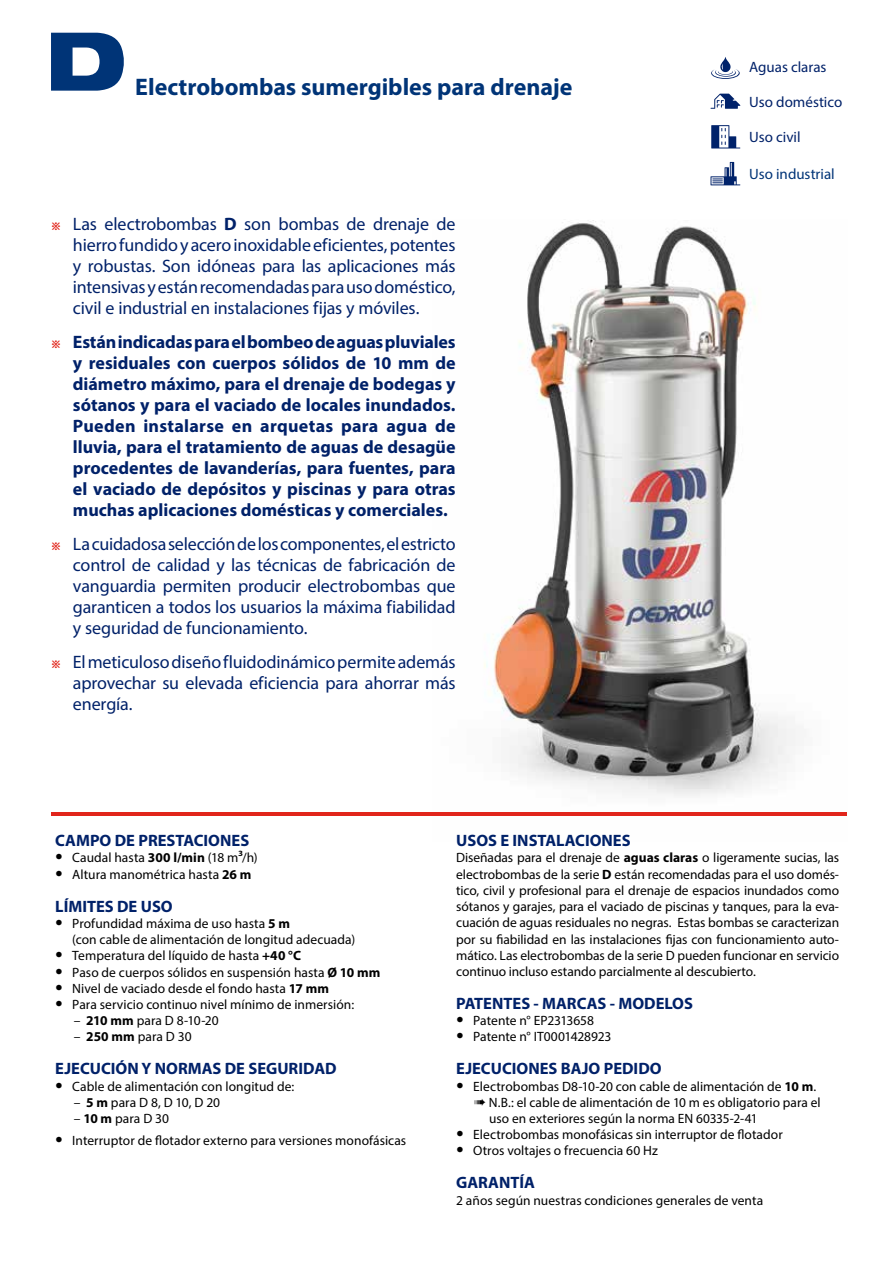
<style>
.page{position:relative;width:893px;height:1263px;background:#fff}
.page>*{position:absolute;margin:0;border:0;box-sizing:border-box;transform-origin:0 0}
.t1{font:67.5px "PEDROLLO";color:#003477}
.t2{font:700 24px "Myriad Pro";color:#003477}
.t3{font:18px/21px "Myriad Pro";letter-spacing:-.01em;color:#002169;text-align:justify}
.t4{font:700 18px/21px "Myriad Pro";color:#002169;text-align:justify}
.t5{font:700 16.5px "Myriad Pro";color:#002169}
.t6{font:15px "Myriad Pro";color:#002169}
.t7{font:15px "Myriad Pro";color:#003477}
.t8{font:13.5px/16.2px "Myriad Pro";letter-spacing:.005em;color:#000}
.s1{font-family:"Apple SD Gothic Neo";font-weight:800;font-size:10.5px;color:#e1251b}
.s2{font-weight:700}
.s3{font-weight:700;font-size:21px}
.s4{font-weight:600}
</style>
<div class="page">
<img style="left:484px;top:220px;width:363px;height:596px">
<hr style="left:51px;top:812px;width:795px;height:4px;background:#e1251b">
<svg style="left:710px;top:162px;width:30px;height:23px"></svg>
<svg style="left:711px;top:125px;width:29px;height:23px"></svg>
<svg style="left:710px;top:94px;width:30px;height:15px"></svg>
<svg style="left:711px;top:57px;width:29px;height:22px"></svg>
<h1 class="t1" style="left:51px;top:30px;width:77px">D</h1>
<h2 class="t2" style="left:135px;top:72px;width:439px">Electrobombas sumergibles para drenaje</h2>
<p class="t3" style="left:73px;top:214px;width:384px;text-indent:-21px"><span class="s1">※</span> Las electrobombas <span class="s2">D</span> son bombas de drenaje de hierro fundido y acero inoxidable eficientes, potentes y robustas. Son idóneas para las aplicaciones más intensivas y están recomendadas para uso doméstico, civil e industrial en instalaciones fijas y móviles.</p>
<p class="t4" style="left:73px;top:331px;width:384px;text-indent:-21px"><span class="s1">※</span> Están indicadas para el bombeo de aguas pluviales y residuales con cuerpos sólidos de 10 mm de diámetro máximo, para el drenaje de bodegas y sótanos y para el vaciado de locales inundados.<br>Pueden instalarse en arquetas para agua de lluvia, para el tratamiento de aguas de desagüe procedentes de lavanderías, para fuentes, para el vaciado de depósitos y piscinas y para otras muchas aplicaciones domésticas y comerciales.</p>
<p class="t3" style="left:73px;top:533px;width:384px;text-indent:-21px"><span class="s1">※</span> La cuidadosa selección de los componentes, el estricto control de calidad y las técnicas de fabricación de vanguardia permiten producir electrobombas que garanticen a todos los usuarios la máxima fiabilidad y seguridad de funcionamiento.</p>
<h3 class="t3" style="left:73px;top:651px;width:384px;text-indent:-21px"><span class="s1">※</span> El meticuloso diseño fluidodinámico permite además aprovechar su elevada eficiencia para ahorrar más energía.</h3>
<p class="t6" style="left:749px;top:58px;width:79px">Aguas claras</p>
<p class="t6" style="left:749px;top:93px;width:94px">Uso doméstico</p>
<p class="t6" style="left:749px;top:128px;width:53px">Uso civil</p>
<p class="t7" style="left:749px;top:164px;width:87px">Uso industrial</p>
<p class="t5" style="left:55px;top:830px;width:195px">CAMPO DE PRESTACIONES</p>
<p class="t8" style="left:56px;top:850px;width:204px"><span class="s3">•</span> Caudal hasta <span class="s2">300 l/min</span> (18 m<span class="s4">3</span>/h)</p>
<p class="t8" style="left:56px;top:866px;width:197px"><span class="s3">•</span> Altura manométrica hasta <span class="s2">26 m</span></p>
<p class="t5" style="left:55px;top:895px;width:119px">LÍMITES DE USO</p>
<p class="t8" style="left:72px;top:915px;width:284px;text-indent:-17px"><span class="s3">•</span> Profundidad máxima de uso hasta <span class="s2">5 m<br></span>(con cable de alimentación de longitud adecuada)</p>
<p class="t8" style="left:56px;top:947px;width:247px"><span class="s3">•</span> Temperatura del líquido de hasta <span class="s2">+40 °C</span></p>
<p class="t8" style="left:56px;top:964px;width:326px"><span class="s3">•</span> Paso de cuerpos sólidos en suspensión hasta <span class="s2">Ø 10 mm</span></p>
<p class="t8" style="left:56px;top:980px;width:275px"><span class="s3">•</span> Nivel de vaciado desde el fondo hasta <span class="s2">17 mm</span></p>
<p class="t8" style="left:56px;top:996px;width:300px"><span class="s3">•</span> Para servicio continuo nivel mínimo de inmersión:</p>
<p class="t8" style="left:74px;top:1012px;width:146px">– <span class="s2">210 mm</span> para D 8-10-20</p>
<p class="t8" style="left:74px;top:1028px;width:119px">– <span class="s2">250 mm</span> para D 30</p>
<p class="t5" style="left:55px;top:1058px;width:283px">EJECUCIÓN Y NORMAS DE SEGURIDAD</p>
<p class="t8" style="left:56px;top:1078px;width:240px"><span class="s3">•</span> Cable de alimentación con longitud de:</p>
<p class="t8" style="left:74px;top:1094px;width:148px">– <span class="s2">5 m</span> para D 8, D 10, D 20</p>
<p class="t8" style="left:74px;top:1110px;width:97px">– <span class="s2">10 m</span> para D 30</p>
<p class="t8" style="left:56px;top:1132px;width:352px"><span class="s3">•</span> Interruptor de flotador externo para versiones monofásicas</p>
<p class="t5" style="left:456px;top:830px;width:176px">USOS E INSTALACIONES</p>
<p class="t8" style="left:456px;top:850px;width:384px;text-align:justify">Diseñadas para el drenaje de <span class="s2">aguas claras</span> o ligeramente sucias, las electrobombas de la serie <span class="s2">D</span> están recomendadas para el uso domés&shy;tico, civil y profesional para el drenaje de espacios inundados como sótanos y garajes, para el vaciado de piscinas y tanques, para la eva&shy;cuación de aguas residuales no negras. Estas bombas se caracterizan por su fiabilidad en las instalaciones fijas con funcionamiento auto&shy;mático. Las electrobombas de la serie D pueden funcionar en servicio continuo incluso estando parcialmente al descubierto.</p>
<p class="t5" style="left:456px;top:992px;width:238px">PATENTES - MARCAS - MODELOS</p>
<p class="t8" style="left:456px;top:1012px;width:139px"><span class="s3">•</span> Patente n° EP2313658</p>
<p class="t8" style="left:456px;top:1028px;width:157px"><span class="s3">•</span> Patente n° IT0001428923</p>
<p class="t5" style="left:456px;top:1058px;width:207px">EJECUCIONES BAJO PEDIDO</p>
<p class="t8" style="left:456px;top:1078px;width:361px"><span class="s3">•</span> Electrobombas D8-10-20 con cable de alimentación de <span class="s2">10 m</span>.</p>
<p class="t8" style="left:474px;top:1094px;width:348px">➠ N.B.: el cable de alimentación de 10 m es obligatorio para el</p>
<p class="t8" style="left:489px;top:1110px;width:270px">uso en exteriores según la norma EN 60335-2-41</p>
<p class="t8" style="left:456px;top:1126px;width:328px"><span class="s3">•</span> Electrobombas monofásicas sin interruptor de flotador</p>
<p class="t8" style="left:456px;top:1142px;width:203px"><span class="s3">•</span> Otros voltajes o frecuencia 60 Hz</p>
<p class="t5" style="left:456px;top:1172px;width:80px">GARANTÍA</p>
<p class="t8" style="left:456px;top:1192px;width:308px">2 años según nuestras condiciones generales de venta</p>
</div>
